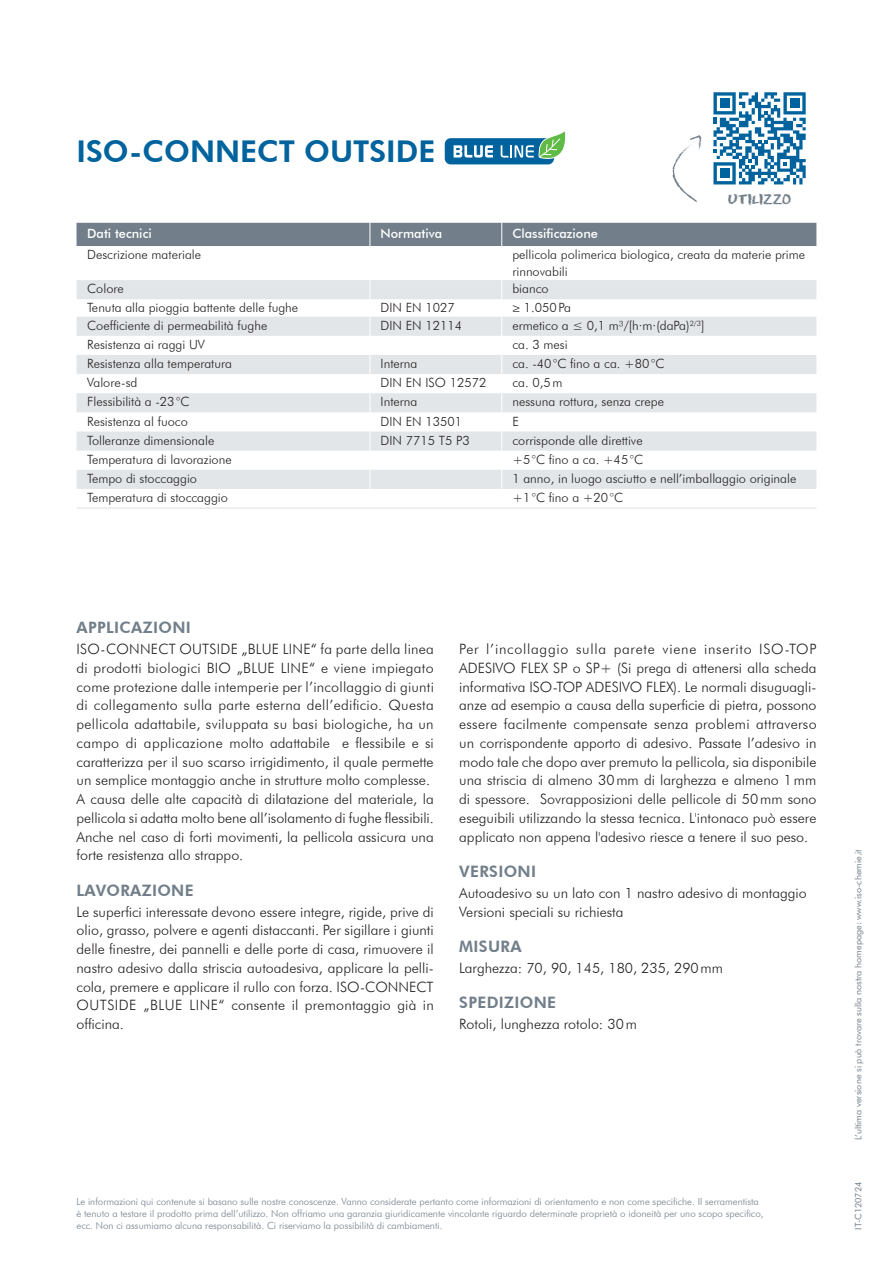
<style>
.page{position:relative;width:893px;height:1263px;background:#fff}
.page>*{position:absolute;margin:0;border:0;box-sizing:border-box;transform-origin:0 0}
.t1{font:800 30px "Futura BT";color:#00639e}
.t2{font:800 15.75px "Futura BT";letter-spacing:.02em;color:#727f8a}
.t3{font:300 14.25px/18.8px "Futura BT";color:#231f20}
.t4{font:14.25px "Chalk Dust";color:#727f8a}
.t5{font:300 12.75px/16.5px "Futura BT";color:#231f20}
.t6{font:500 12.75px "Futura BT";color:#fff}
.t7{font:300 9.75px/11.7px "Futura BT";color:#727f8a}
.t8{font:9px "Futura BT";color:#727f8a}
.s1{font-family:"Helvetica Neue LTW1 G"}
</style>
<div class="page">
<svg style="left:713px;top:92px;width:93px;height:92px"></svg>
<svg style="left:672px;top:135px;width:30px;height:67px"></svg>
<svg style="left:77px;top:280px;width:739px;height:209px;fill:#e2e6e9"></svg>
<div style="left:77px;top:223px;width:739px;height:23px;background:#727f8a"></div>
<svg style="left:370px;top:280px;width:1px;height:228px"></svg>
<svg style="left:501px;top:280px;width:1px;height:228px"></svg>
<hr style="left:77px;top:508px;width:293px;height:1px;background:#dadfe3">
<hr style="left:370px;top:508px;width:132px;height:1px;background:#dadfe3">
<hr style="left:502px;top:508px;width:314px;height:1px;background:#dadfe3">
<div style="left:445px;top:138px;width:109px;height:26px;background:#00639e;border-radius:6px"></div>
<svg style="left:454px;top:145px;width:39px;height:13px"></svg>
<svg style="left:501px;top:131px;width:65px;height:33px"></svg>
<h1 class="t1" style="left:77px;top:133px;width:361px">ISO-CONNECT OUTSIDE</h1>
<p class="t4" style="left:728px;top:191px;width:65px">UTILIZZO</p>
<p class="t6" style="left:87px;top:225px;width:66px">Dati tecnici</p>
<p class="t6" style="left:381px;top:225px;width:63px">Normativa</p>
<p class="t6" style="left:512px;top:225px;width:87px">Classificazione</p>
<p class="t5" style="left:87px;top:246px;width:115px">Descrizione materiale</p>
<p class="t5" style="left:512px;top:246px;width:294px">pellicola polimerica biologica, creata da materie prime rinnovabili</p>
<p class="t5" style="left:87px;top:280px;width:38px">Colore</p>
<p class="t5" style="left:512px;top:280px;width:38px">bianco</p>
<p class="t5" style="left:87px;top:300px;width:213px">Tenuta alla pioggia battente delle fughe</p>
<p class="t5" style="left:381px;top:300px;width:76px">DIN EN 1027</p>
<p class="t5" style="left:512px;top:300px;width:60px"><span class="s1">≥</span> 1.050Pa</p>
<p class="t5" style="left:87px;top:317px;width:182px">Coefficiente di permeabilità fughe</p>
<p class="t5" style="left:381px;top:317px;width:83px">DIN EN 12114</p>
<p class="t5" style="left:512px;top:317px;width:194px">ermetico a ≤ 0,1 m³/[h·m·(daPa)<sup>2/3</sup>]</p>
<p class="t5" style="left:87px;top:336px;width:119px">Resistenza ai raggi UV</p>
<p class="t5" style="left:512px;top:336px;width:57px">ca. 3 mesi</p>
<p class="t5" style="left:87px;top:355px;width:146px">Resistenza alla temperatura</p>
<p class="t5" style="left:381px;top:355px;width:38px">Interna</p>
<p class="t5" style="left:512px;top:355px;width:154px">ca. -40°C fino a ca. +80°C</p>
<p class="t5" style="left:87px;top:374px;width:52px">Valore-sd</p>
<p class="t5" style="left:381px;top:374px;width:107px">DIN EN ISO 12572</p>
<p class="t5" style="left:512px;top:374px;width:52px">ca. 0,5m</p>
<p class="t5" style="left:87px;top:393px;width:104px">Flessibilità a -23°C</p>
<p class="t5" style="left:381px;top:393px;width:38px">Interna</p>
<p class="t5" style="left:512px;top:393px;width:153px">nessuna rottura, senza crepe</p>
<p class="t5" style="left:87px;top:413px;width:102px">Resistenza al fuoco</p>
<p class="t5" style="left:381px;top:413px;width:83px">DIN EN 13501</p>
<p class="t5" style="left:512px;top:413px;width:8px">E</p>
<p class="t5" style="left:87px;top:432px;width:129px">Tolleranze dimensionale</p>
<p class="t5" style="left:381px;top:432px;width:91px">DIN 7715 T5 P3</p>
<p class="t5" style="left:512px;top:432px;width:132px">corrisponde alle direttive</p>
<p class="t5" style="left:87px;top:451px;width:146px">Temperatura di lavorazione</p>
<p class="t5" style="left:512px;top:451px;width:132px">+5°C fino a ca. +45°C</p>
<p class="t5" style="left:87px;top:470px;width:111px">Tempo di stoccaggio</p>
<p class="t5" style="left:512px;top:470px;width:285px">1 anno, in luogo asciutto e nell’imballaggio originale</p>
<p class="t5" style="left:87px;top:489px;width:142px">Temperatura di stoccaggio</p>
<p class="t5" style="left:512px;top:489px;width:112px">+1°C fino a +20°C</p>
<p class="t2" style="left:77px;top:618px;width:116px">APPLICAZIONI</p>
<p class="t3" style="left:77px;top:639px;width:359px">ISO-CONNECT OUTSIDE „BLUE LINE“ fa parte della linea di prodotti biologici BIO „BLUE LINE“ e viene impiegato come protezione dalle intemperie per l’incollaggio di giunti di collegamento sulla parte esterna dell’edificio. Questa pellicola adattabile, sviluppata su basi biologiche, ha un campo di applicazione molto adattabile e flessibile e si caratterizza per il suo scarso irrigidimento, il quale permette un semplice montaggio anche in strutture molto complesse.<br>A causa delle alte capacità di dilatazione del materiale, la pellicola si adatta molto bene all’isolamento di fughe flessibili.<br>Anche nel caso di forti movimenti, la pellicola assicura una forte resistenza allo strappo.</p>
<p class="t2" style="left:77px;top:880px;width:119px">LAVORAZIONE</p>
<p class="t3" style="left:77px;top:902px;width:359px;text-align:justify">Le superfici interessate devono essere integre, rigide, prive di olio, grasso, polvere e agenti distaccanti. Per sigillare i giunti delle finestre, dei pannelli e delle porte di casa, rimuovere il nastro adesivo dalla striscia autoadesiva, applicare la pelli&shy;cola, premere e applicare il rullo con forza. ISO-CONNECT OUTSIDE „BLUE LINE“ consente il premontaggio già in officina.</p>
<p class="t3" style="left:459px;top:639px;width:359px;text-align:justify">Per l’incollaggio sulla parete viene inserito ISO-TOP ADESIVO FLEX SP o SP+ (Si prega di attenersi alla scheda informativa ISO-TOP ADESIVO FLEX). Le normali disuguagli&shy;anze ad esempio a causa della superficie di pietra, possono essere facilmente compensate senza problemi attraverso un corrispondente apporto di adesivo. Passate l’adesivo in modo tale che dopo aver premuto la pellicola, sia disponibile una striscia di almeno 30mm di larghezza e almeno 1mm di spessore. Sovrapposizioni delle pellicole di 50mm sono eseguibili utilizzando la stessa tecnica. L'intonaco può essere applicato non appena l'adesivo riesce a tenere il suo peso.</p>
<p class="t2" style="left:459px;top:862px;width:78px">VERSIONI</p>
<p class="t3" style="left:459px;top:883px;width:349px">Autoadesivo su un lato con 1 nastro adesivo di montaggio<br>Versioni speciali su richiesta</p>
<p class="t2" style="left:459px;top:937px;width:64px">MISURA</p>
<p class="t3" style="left:459px;top:958px;width:265px">Larghezza: 70, 90, 145, 180, 235, 290mm</p>
<p class="t2" style="left:459px;top:993px;width:98px">SPEDIZIONE</p>
<p class="t3" style="left:459px;top:1014px;width:179px">Rotoli, lunghezza rotolo: 30m</p>
<p class="t7" style="left:77px;top:1196px;width:689px">Le informazioni qui contenute si basano sulle nostre conoscenze. Vanno considerate pertanto come informazioni di orientamento e non come specifiche. Il serramentista è tenuto a testare il prodotto prima dell’utilizzo. Non offriamo una garanzia giuridicamente vincolante riguardo determinate proprietà o idoneità per uno scopo specifico, ecc. Non ci assumiamo alcuna responsabilità. Ci riserviamo la possibilità di cambiamenti.</p>
<p class="t8" style="left:853px;top:1140px;width:292px;rotate:-90deg">L’ultima versione si può trovare sulla nostra homepage: www.iso-chemie.it</p>
<p class="t8" style="left:853px;top:1229px;width:49px;rotate:-90deg">IT-C120724</p>
</div>
